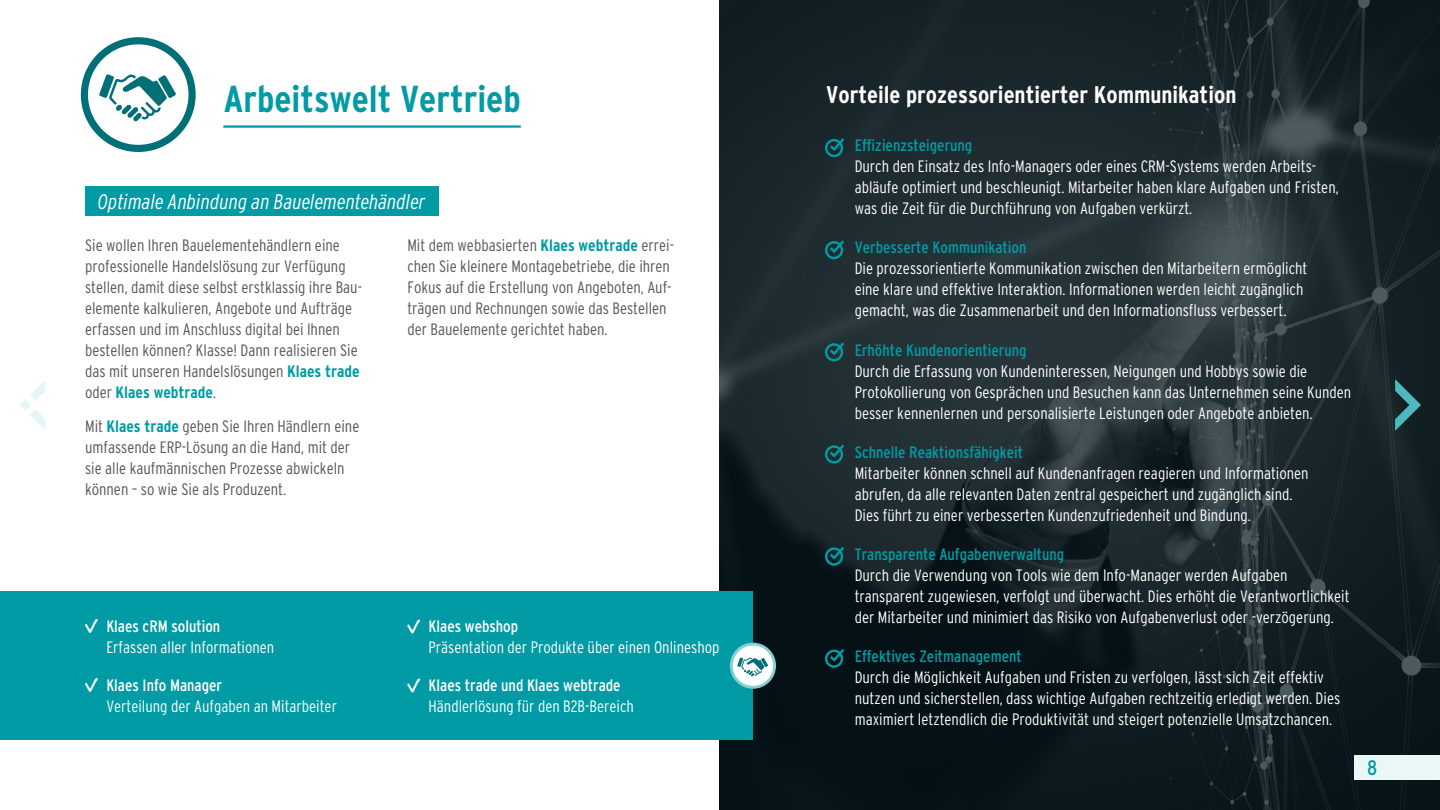
<style>
.page{position:relative;width:1440px;height:810px;background:#fff}
.page>*{position:absolute;margin:0;border:0;box-sizing:border-box;transform-origin:0 0}
.t1{font:700 condensed 37.5px "Interstate";color:#009ba4}
.t2{font:700 condensed 24px "Interstate";color:#fff}
.t3{font:italic 300 condensed 21px "Interstate";color:#fff}
.t4{font:condensed 21px "Interstate";color:#009ba4}
.t5{font:300 condensed 16.5px/21px "Interstate";color:#fff}
.t6{font:300 condensed 16.5px/21px "Interstate";color:#575756}
.t7{font:condensed 16.5px "Interstate";color:#009ba4}
.t8{font:condensed 16.5px "Interstate";color:#fff}
.s1{font-weight:700;color:#009ba4}
</style>
<div class="page">
<img style="left:720px;top:0;width:719px;height:810px">
<svg style="left:823px;top:135px;width:23px;height:23px"></svg>
<svg style="left:823px;top:238px;width:23px;height:23px"></svg>
<svg style="left:823px;top:340px;width:23px;height:23px"></svg>
<svg style="left:823px;top:442px;width:23px;height:23px"></svg>
<svg style="left:823px;top:544px;width:23px;height:23px"></svg>
<svg style="left:823px;top:646px;width:23px;height:23px"></svg>
<div style="left:0;top:591px;width:753px;height:149px;background:#009ba4"></div>
<div style="left:85px;top:186px;width:354px;height:30px;background:#009ba4"></div>
<svg style="left:1395px;top:380px;width:25px;height:50px"></svg>
<hr style="left:223px;top:125px;width:298px;height:3px;background:#009ba4">
<div style="left:81px;top:37px;width:115px;height:115px;background:#006f77;border-radius:50%"></div>
<div style="left:88px;top:44px;width:100px;height:101px;background:#fff;border-radius:50%"></div>
<svg style="left:99px;top:74px;width:77px;height:48px"></svg>
<svg style="left:730px;top:643px;width:46px;height:46px"></svg>
<div style="left:732px;top:646px;width:41px;height:40px;background:#fff;border-radius:50%"></div>
<svg style="left:737px;top:657px;width:31px;height:20px"></svg>
<svg style="left:85px;top:619px;width:13px;height:14px"></svg>
<svg style="left:85px;top:678px;width:13px;height:14px"></svg>
<svg style="left:407px;top:619px;width:13px;height:15px"></svg>
<svg style="left:407px;top:678px;width:13px;height:15px"></svg>
<div style="left:1354px;top:755px;width:85px;height:25px;background:#ebf6f7"></div>
<svg style="left:20px;top:381px;width:25px;height:48px"></svg>
<h1 class="t1" style="left:223px;top:78px;width:299px">Arbeitswelt Vertrieb</h1>
<p class="t3" style="left:98px;top:190px;width:329px">Optimale Anbindung an Bauelementehändler</p>
<p class="t6" style="left:407px;top:235px;width:268px">Mit dem webbasierten <span class="s1">Klaes webtrade</span> errei&shy;chen Sie kleinere Montagebetriebe, die ihren Fokus auf die Erstellung von Angeboten, Auf&shy;trägen und Rechnungen sowie das Bestellen der Bauelemente gerichtet haben.</p>
<p class="t6" style="left:85px;top:234px;width:278px">Sie wollen Ihren Bauelementehändlern eine professionelle Handelslösung zur Verfügung stellen, damit diese selbst erstklassig ihre Bau&shy;elemente kalkulieren, Angebote und Aufträge erfassen und im Anschluss digital bei Ihnen bestellen können? Klasse! Dann realisieren Sie das mit unseren Handelslösungen <span class="s1">Klaes trade </span>oder <span class="s1">Klaes webtrade</span>.</p>
<p class="t6" style="left:85px;top:415px;width:276px">Mit <span class="s1">Klaes trade</span> geben Sie Ihren Händlern eine umfassende ERP-Lösung an die Hand, mit der sie alle kaufmännischen Prozesse abwickeln können – so wie Sie als Produzent.</p>
<p class="t8" style="left:106px;top:617px;width:115px">Klaes cRM solution</p>
<p class="t5" style="left:106px;top:636px;width:169px">Erfassen aller Informationen</p>
<p class="t8" style="left:106px;top:676px;width:117px">Klaes Info Manager</p>
<p class="t5" style="left:106px;top:695px;width:232px">Verteilung der Aufgaben an Mitarbeiter</p>
<p class="t8" style="left:428px;top:617px;width:91px">Klaes webshop</p>
<p class="t5" style="left:428px;top:637px;width:292px">Präsentation der Produkte über einen Onlineshop</p>
<p class="t8" style="left:428px;top:676px;width:194px">Klaes trade und Klaes webtrade</p>
<p class="t5" style="left:428px;top:696px;width:207px">Händlerlösung für den B2B-Bereich</p>
<h2 class="t2" style="left:826px;top:81px;width:412px">Vorteile prozessorientierter Kommunikation</h2>
<p class="t7" style="left:854px;top:136px;width:119px">Effizienzsteigerung</p>
<p class="t5" style="left:854px;top:156px;width:485px">Durch den Einsatz des Info-Managers oder eines CRM-Systems werden Arbeits&shy;abläufe optimiert und beschleunigt. Mitarbeiter haben klare Aufgaben und Fristen, was die Zeit für die Durchführung von Aufgaben verkürzt.</p>
<p class="t7" style="left:854px;top:238px;width:173px">Verbesserte Kommunikation</p>
<p class="t5" style="left:854px;top:258px;width:454px">Die prozessorientierte Kommunikation zwischen den Mitarbeitern ermöglicht eine klare und effektive Interaktion. Informationen werden leicht zugänglich gemacht, was die Zusammenarbeit und den Informationsfluss verbessert.</p>
<p class="t7" style="left:854px;top:341px;width:173px">Erhöhte Kundenorientierung</p>
<p class="t5" style="left:854px;top:360px;width:498px">Durch die Erfassung von Kundeninteressen, Neigungen und Hobbys sowie die<br>Protokollierung von Gesprächen und Besuchen kann das Unternehmen seine Kunden besser kennenlernen und personalisierte Leistungen oder Angebote anbieten.</p>
<p class="t7" style="left:854px;top:443px;width:170px">Schnelle Reaktionsfähigkeit</p>
<p class="t5" style="left:854px;top:462px;width:455px">Mitarbeiter können schnell auf Kundenanfragen reagieren und Informationen abrufen, da alle relevanten Daten zentral gespeichert und zugänglich sind.<br>Dies führt zu einer verbesserten Kundenzufriedenheit und Bindung.</p>
<p class="t7" style="left:854px;top:545px;width:211px">Transparente Aufgabenverwaltung</p>
<p class="t5" style="left:854px;top:564px;width:496px">Durch die Verwendung von Tools wie dem Info-Manager werden Aufgaben transparent zugewiesen, verfolgt und überwacht. Dies erhöht die Verantwortlichkeit der Mitarbeiter und minimiert das Risiko von Aufgabenverlust oder -verzögerung.</p>
<p class="t7" style="left:854px;top:647px;width:168px">Effektives Zeitmanagement</p>
<p class="t5" style="left:854px;top:667px;width:487px">Durch die Möglichkeit Aufgaben und Fristen zu verfolgen, lässt sich Zeit effektiv nutzen und sicherstellen, dass wichtige Aufgaben rechtzeitig erledigt werden. Dies maximiert letztendlich die Produktivität und steigert potenzielle Umsatzchancen.</p>
<p class="t4" style="left:1366px;top:756px;width:12px">8</p>
</div>
